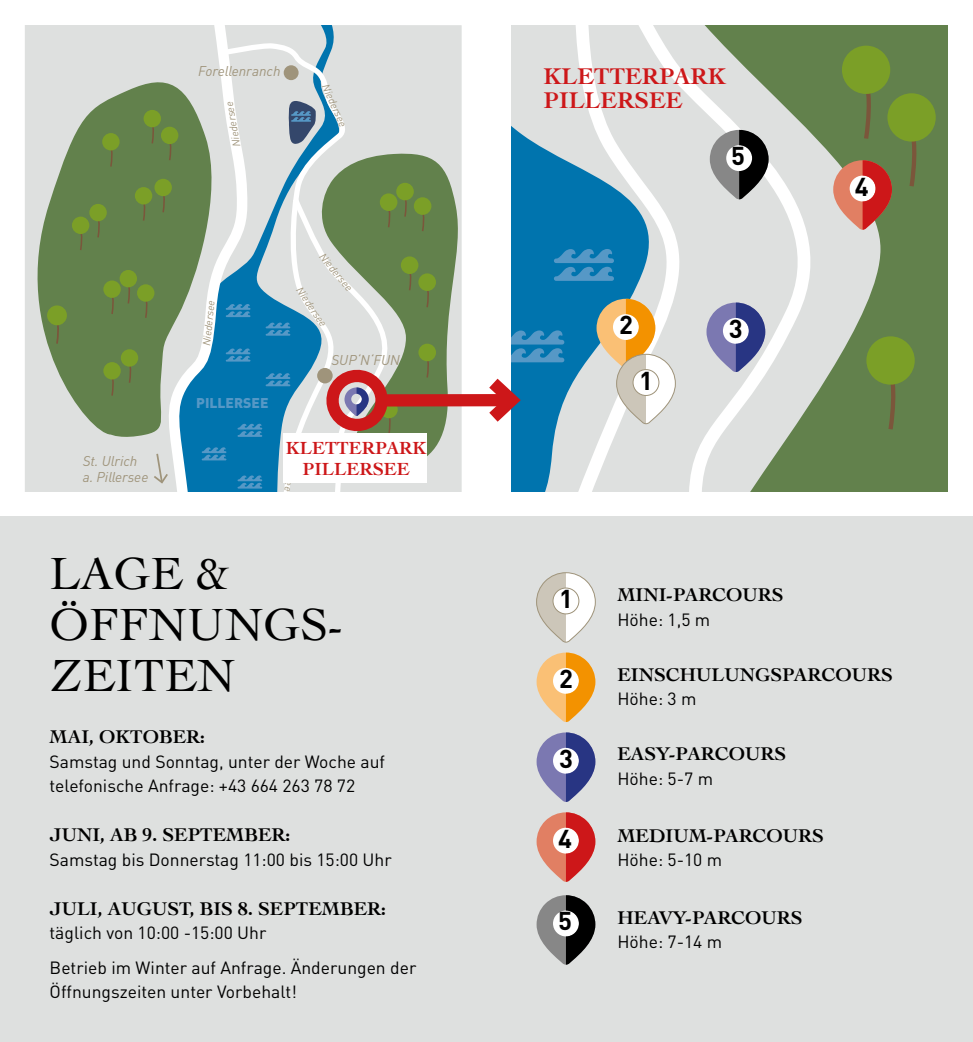
<style>
.page{position:relative;width:973px;height:1042px;background:#fff}
.page>*{position:absolute;margin:0;border:0;box-sizing:border-box;transform-origin:0 0}
.t1{font:47.25px/50.8px "Cochin";color:#000}
.t2{font:700 25.55px "DIN Pro";color:#000}
.t3{font:700 23.8px/23.8px "Cochin";color:#cd1719}
.t4{font:700 19.25px "Cochin";color:#000}
.t5{font:700 18.38px/21px "Cochin";color:#cd1719;text-align:center}
.t6{font:17.5px/24.5px "DIN Pro";color:#000}
.t7{font:italic 14px/16.8px "DIN Pro";color:#9f947b}
.t8{font:900 14px "DIN Pro";color:#5698c6}
.t9{font:italic 10.5px "DIN Pro";color:#9f947b}
</style>
<div class="page">
<svg style="left:511px;top:25px;width:56px;height:467px;fill:#0074ae"></svg>
<svg style="left:553px;top:249px;width:14px;height:32px"></svg>
<svg style="left:704px;top:25px;width:243px;height:467px;fill:#62814c"></svg>
<svg style="left:861px;top:93px;width:11px;height:50px"></svg>
<div style="left:841px;top:46px;width:49px;height:48px;background:#7b9f27;border-radius:50%"></div>
<svg style="left:906px;top:141px;width:11px;height:50px"></svg>
<div style="left:887px;top:93px;width:48px;height:49px;background:#7b9f27;border-radius:50%"></div>
<svg style="left:885px;top:384px;width:11px;height:50px"></svg>
<div style="left:866px;top:336px;width:48px;height:49px;background:#7b9f27;border-radius:50%"></div>
<svg style="left:567px;top:25px;width:137px;height:467px"></svg>
<svg style="left:833px;top:160px;width:58px;height:70px"></svg>
<svg style="left:706px;top:303px;width:59px;height:69px"></svg>
<svg style="left:709px;top:130px;width:59px;height:69px"></svg>
<svg style="left:596px;top:299px;width:80px;height:125px"></svg>
<svg style="left:25px;top:25px;width:451px;height:467px"></svg>
<svg style="left:243px;top:25px;width:101px;height:18px;fill:#dee0df"></svg>
<svg style="left:163px;top:25px;width:80px;height:467px"></svg>
<svg style="left:217px;top:43px;width:132px;height:151px"></svg>
<div style="left:283px;top:65px;width:15px;height:15px;background:#9f947b;border-radius:50%"></div>
<svg style="left:288px;top:100px;width:28px;height:46px"></svg>
<svg style="left:25px;top:73px;width:198px;height:367px;fill:#62814c"></svg>
<svg style="left:150px;top:127px;width:4px;height:18px"></svg>
<div style="left:143px;top:110px;width:18px;height:17px;background:#7b9f27;border-radius:50%"></div>
<svg style="left:109px;top:150px;width:4px;height:18px"></svg>
<div style="left:102px;top:133px;width:18px;height:17px;background:#7b9f27;border-radius:50%"></div>
<svg style="left:142px;top:204px;width:4px;height:18px"></svg>
<div style="left:135px;top:187px;width:17px;height:17px;background:#7b9f27;border-radius:50%"></div>
<svg style="left:127px;top:287px;width:3px;height:18px"></svg>
<div style="left:120px;top:270px;width:17px;height:17px;background:#7b9f27;border-radius:50%"></div>
<svg style="left:110px;top:298px;width:4px;height:18px"></svg>
<div style="left:103px;top:280px;width:18px;height:18px;background:#7b9f27;border-radius:50%"></div>
<svg style="left:144px;top:302px;width:4px;height:17px"></svg>
<div style="left:137px;top:284px;width:17px;height:18px;background:#7b9f27;border-radius:50%"></div>
<svg style="left:128px;top:367px;width:4px;height:17px"></svg>
<div style="left:121px;top:349px;width:17px;height:18px;background:#7b9f27;border-radius:50%"></div>
<svg style="left:110px;top:379px;width:4px;height:18px"></svg>
<div style="left:103px;top:362px;width:18px;height:17px;background:#7b9f27;border-radius:50%"></div>
<svg style="left:161px;top:196px;width:4px;height:18px"></svg>
<div style="left:154px;top:179px;width:18px;height:17px;background:#7b9f27;border-radius:50%"></div>
<svg style="left:168px;top:144px;width:4px;height:18px"></svg>
<div style="left:161px;top:127px;width:17px;height:17px;background:#7b9f27;border-radius:50%"></div>
<svg style="left:96px;top:221px;width:4px;height:18px"></svg>
<div style="left:89px;top:204px;width:18px;height:17px;background:#7b9f27;border-radius:50%"></div>
<svg style="left:79px;top:234px;width:4px;height:18px"></svg>
<div style="left:72px;top:217px;width:17px;height:17px;background:#7b9f27;border-radius:50%"></div>
<svg style="left:152px;top:452px;width:18px;height:33px"></svg>
<svg style="left:315px;top:152px;width:149px;height:337px;fill:#62814c"></svg>
<div style="left:401px;top:256px;width:17px;height:18px;background:#7b9f27;border-radius:50%"></div>
<div style="left:396px;top:183px;width:18px;height:17px;background:#7b9f27;border-radius:50%"></div>
<div style="left:380px;top:193px;width:17px;height:18px;background:#6e9039;border-radius:50%"></div>
<svg style="left:421px;top:215px;width:4px;height:18px"></svg>
<div style="left:414px;top:197px;width:17px;height:18px;background:#7b9f27;border-radius:50%"></div>
<svg style="left:425px;top:291px;width:4px;height:18px"></svg>
<div style="left:418px;top:273px;width:18px;height:18px;background:#7b9f27;border-radius:50%"></div>
<svg style="left:425px;top:361px;width:4px;height:18px"></svg>
<div style="left:418px;top:344px;width:18px;height:17px;background:#7b9f27;border-radius:50%"></div>
<svg style="left:55px;top:325px;width:4px;height:21px"></svg>
<div style="left:47px;top:305px;width:20px;height:20px;background:#7b9f27;border-radius:50%"></div>
<div style="left:381px;top:394px;width:130px;height:12px;background:#cd1719"></div>
<svg style="left:202px;top:194px;width:210px;height:298px"></svg>
<svg style="left:476px;top:330px;width:88px;height:104px"></svg>
<div style="left:0;top:516px;width:972px;height:526px;background:#dee0df"></div>
<svg style="left:536px;top:812px;width:59px;height:70px"></svg>
<svg style="left:536px;top:732px;width:59px;height:70px"></svg>
<svg style="left:536px;top:652px;width:59px;height:70px"></svg>
<svg style="left:536px;top:895px;width:59px;height:69px"></svg>
<svg style="left:536px;top:572px;width:60px;height:71px"></svg>
<div style="left:283px;top:433px;width:144px;height:50px;background:#fff"></div>
<p class="t7" style="left:83px;top:451px;width:67px">St. Ulrich a. Pillersee</p>
<p class="t7" style="left:198px;top:62px;width:84px">Forellenranch</p>
<p class="t9" style="left:228px;top:148px;width:47px;rotate:-100deg">Niedersee</p>
<p class="t9" style="left:333px;top:81px;width:47px;rotate:66deg">Niedersee</p>
<p class="t9" style="left:198px;top:345px;width:47px;rotate:-84deg">Niedersee</p>
<p class="t8" style="left:196px;top:393px;width:74px">PILLERSEE</p>
<p class="t9" style="left:328px;top:249px;width:47px;rotate:50deg">Niedersee</p>
<p class="t9" style="left:306px;top:283px;width:47px;rotate:56deg">Niedersee</p>
<p class="t7" style="left:331px;top:351px;width:70px">SUP‘N‘FUN</p>
<p class="t5" style="left:286px;top:436px;width:142px">KLETTERPARK<br>PILLERSEE</p>
<h1 class="t1" style="left:50px;top:546px;width:296px">LAGE &amp;<br>ÖFFNUNGS-<br>ZEITEN</h1>
<p class="t4" style="left:50px;top:724px;width:157px">MAI, OKTOBER:</p>
<p class="t6" style="left:50px;top:748px;width:337px">Samstag und Sonntag, unter der Woche auf telefonische Anfrage: +43 664 263 78 72</p>
<p class="t4" style="left:50px;top:822px;width:242px">JUNI, AB 9. SEPTEMBER:</p>
<p class="t6" style="left:50px;top:846px;width:343px">Samstag bis Donnerstag 11:00 bis 15:00 Uhr</p>
<p class="t4" style="left:50px;top:895px;width:338px">JULI, AUGUST, BIS 8. SEPTEMBER:</p>
<p class="t6" style="left:50px;top:915px;width:368px;line-height:34.5px">täglich von 10:00 -15:00 Uhr<br>Betrieb im Winter auf Anfrage. Änderungen der</p>
<p class="t6" style="left:50px;top:979px;width:249px">Öffnungszeiten unter Vorbehalt!</p>
<h3 class="t3" style="left:543px;top:63px;width:184px">KLETTERPARK<br>PILLERSEE</h3>
<h2 class="t2" style="left:731px;top:138px;width:15px">5</h2>
<h2 class="t2" style="left:619px;top:307px;width:15px">2</h2>
<h2 class="t2" style="left:728px;top:311px;width:15px">3</h2>
<h2 class="t2" style="left:639px;top:363px;width:15px">1</h2>
<h2 class="t2" style="left:854px;top:169px;width:15px">4</h2>
<h2 class="t2" style="left:559px;top:581px;width:15px">1</h2>
<h2 class="t2" style="left:559px;top:661px;width:15px">2</h2>
<p class="t4" style="left:617px;top:582px;width:168px">MINI-PARCOURS</p>
<p class="t6" style="left:617px;top:606px;width:94px">Höhe: 1,5 m</p>
<p class="t4" style="left:617px;top:661px;width:277px">EINSCHULUNGSPARCOURS</p>
<p class="t6" style="left:617px;top:686px;width:80px">Höhe: 3 m</p>
<h2 class="t2" style="left:559px;top:741px;width:15px">3</h2>
<p class="t4" style="left:617px;top:741px;width:170px">EASY-PARCOURS</p>
<p class="t6" style="left:617px;top:765px;width:97px">Höhe: 5-7 m</p>
<h2 class="t2" style="left:558px;top:821px;width:15px">4</h2>
<p class="t4" style="left:617px;top:822px;width:208px">MEDIUM-PARCOURS</p>
<p class="t6" style="left:617px;top:847px;width:106px">Höhe: 5-10 m</p>
<h2 class="t2" style="left:558px;top:904px;width:15px">5</h2>
<p class="t4" style="left:617px;top:904px;width:187px">HEAVY-PARCOURS</p>
<p class="t6" style="left:617px;top:929px;width:106px">Höhe: 7-14 m</p>
</div>
